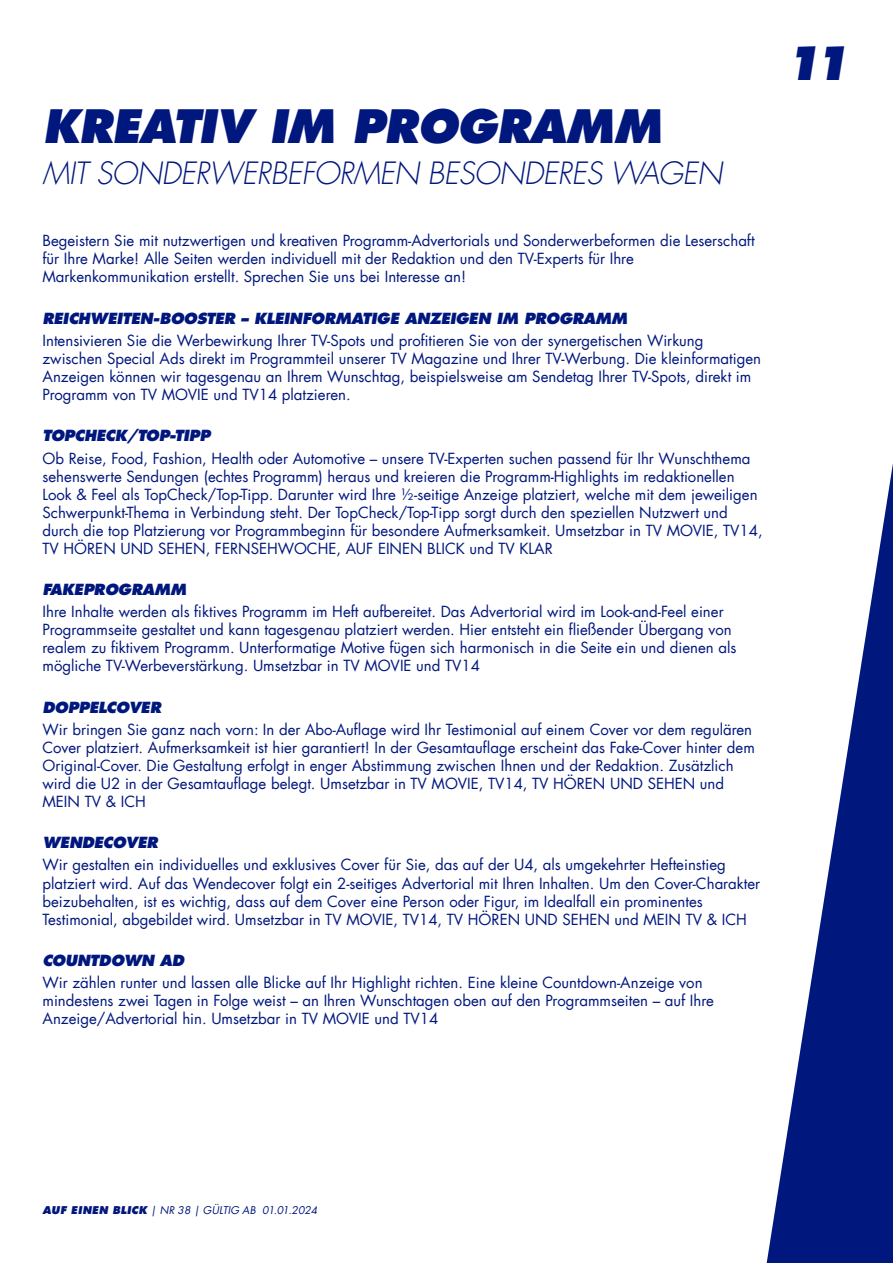
<style>
.page{position:relative;width:893px;height:1263px;background:#fff}
.page>*{position:absolute;margin:0;border:0;box-sizing:border-box;transform-origin:0 0}
.t1{font:italic 800 45px "Futura Com";letter-spacing:-.02em;color:#00177d}
.t2{font:italic 300 30px "Futura Com";letter-spacing:-.02em;color:#00177d}
.t3{font:15px/18px "Futura Com";color:#00177d}
.t4{font:italic 800 15px "Futura Com";letter-spacing:-.02em;color:#00177d}
.t5{font:italic 10.5px "Futura Com";color:#00177d}
.s1{font-weight:800}
</style>
<div class="page">
<svg style="left:767px;top:463px;width:126px;height:800px"></svg>
<h1 class="t1" style="left:43px;top:96px;width:621px">KREATIV IM PROGRAMM</h1>
<h2 class="t2" style="left:43px;top:153px;width:681px">MIT SONDERWERBEFORMEN BESONDERES WAGEN</h2>
<p class="t3" style="left:43px;top:232px;width:714px">Begeistern Sie mit nutzwertigen und kreativen Programm-Advertorials und Sonderwerbeformen die Leserschaft für Ihre Marke! Alle Seiten werden individuell mit der Redaktion und den TV-Experts für Ihre<br>Markenkommunikation erstellt. Sprechen Sie uns bei Interesse an!</p>
<p class="t4" style="left:43px;top:308px;width:586px">REICHWEITEN-BOOSTER – KLEINFORMATIGE ANZEIGEN IM PROGRAMM</p>
<p class="t3" style="left:43px;top:331px;width:720px">Intensivieren Sie die Werbewirkung Ihrer TV-Spots und profitieren Sie von der synergetischen Wirkung zwischen Special Ads direkt im Programmteil unserer TV Magazine und Ihrer TV-Werbung. Die kleinformatigen Anzeigen können wir tagesgenau an Ihrem Wunschtag, beispielsweise am Sendetag Ihrer TV-Spots, direkt im Programm von TV MOVIE und TV14 platzieren.</p>
<p class="t4" style="left:43px;top:425px;width:170px">TOPCHECK/TOP-TIPP</p>
<p class="t3" style="left:43px;top:449px;width:722px">Ob Reise, Food, Fashion, Health oder Automotive – unsere TV-Experten suchen passend für Ihr Wunschthema sehenswerte Sendungen (echtes Programm) heraus und kreieren die Programm-Highlights im redaktionellen Look &amp; Feel als TopCheck/Top-Tipp. Darunter wird Ihre ½-seitige Anzeige platziert, welche mit dem jeweiligen Schwerpunkt-Thema in Verbindung steht. Der TopCheck/Top-Tipp sorgt durch den speziellen Nutzwert und durch die top Platzierung vor Programmbeginn für besondere Aufmerksamkeit. Umsetzbar in TV MOVIE, TV14, TV HÖREN UND SEHEN, FERNSEHWOCHE, AUF EINEN BLICK und TV KLAR</p>
<p class="t4" style="left:43px;top:579px;width:145px">FAKEPROGRAMM</p>
<p class="t3" style="left:43px;top:602px;width:695px">Ihre Inhalte werden als fiktives Programm im Heft aufbereitet. Das Advertorial wird im Look-and-Feel einer Programmseite gestaltet und kann tagesgenau platziert werden. Hier entsteht ein fließender Übergang von realem zu fiktivem Programm. Unterformatige Motive fügen sich harmonisch in die Seite ein und dienen als mögliche TV-Werbeverstärkung. Umsetzbar in TV MOVIE und TV14</p>
<p class="t4" style="left:43px;top:697px;width:120px">DOPPELCOVER</p>
<p class="t3" style="left:43px;top:720px;width:714px">Wir bringen Sie ganz nach vorn: In der Abo-Auflage wird Ihr Testimonial auf einem Cover vor dem regulären Cover platziert. Aufmerksamkeit ist hier garantiert! In der Gesamtauflage erscheint das Fake-Cover hinter dem Original-Cover. Die Gestaltung erfolgt in enger Abstimmung zwischen Ihnen und der Redaktion. Zusätzlich wird die U2 in der Gesamtauflage belegt. Umsetzbar in TV MOVIE, TV14, TV HÖREN UND SEHEN und MEIN TV &amp; ICH</p>
<p class="t4" style="left:43px;top:832px;width:117px">WENDECOVER</p>
<p class="t3" style="left:43px;top:856px;width:719px">Wir gestalten ein individuelles und exklusives Cover für Sie, das auf der U4, als umgekehrter Hefteinstieg platziert wird. Auf das Wendecover folgt ein 2-seitiges Advertorial mit Ihren Inhalten. Um den Cover-Charakter beizubehalten, ist es wichtig, dass auf dem Cover eine Person oder Figur, im Idealfall ein prominentes Testimonial, abgebildet wird. Umsetzbar in TV MOVIE, TV14, TV HÖREN UND SEHEN und MEIN TV &amp; ICH</p>
<p class="t4" style="left:43px;top:950px;width:143px">COUNTDOWN AD</p>
<p class="t3" style="left:43px;top:973px;width:673px">Wir zählen runter und lassen alle Blicke auf Ihr Highlight richten. Eine kleine Countdown-Anzeige von mindestens zwei Tagen in Folge weist – an Ihren Wunschtagen oben auf den Programmseiten – auf Ihre<br>Anzeige/Advertorial hin. Umsetzbar in TV MOVIE und TV14</p>
<h1 class="t1" style="left:785px;top:32px;width:67px">11</h1>
<p class="t5" style="left:43px;top:1203px;width:276px"><span class="s1">AUF EINEN BLICK</span> | NR 38 | GÜLTIG AB 01.01.2024</p>
</div>
